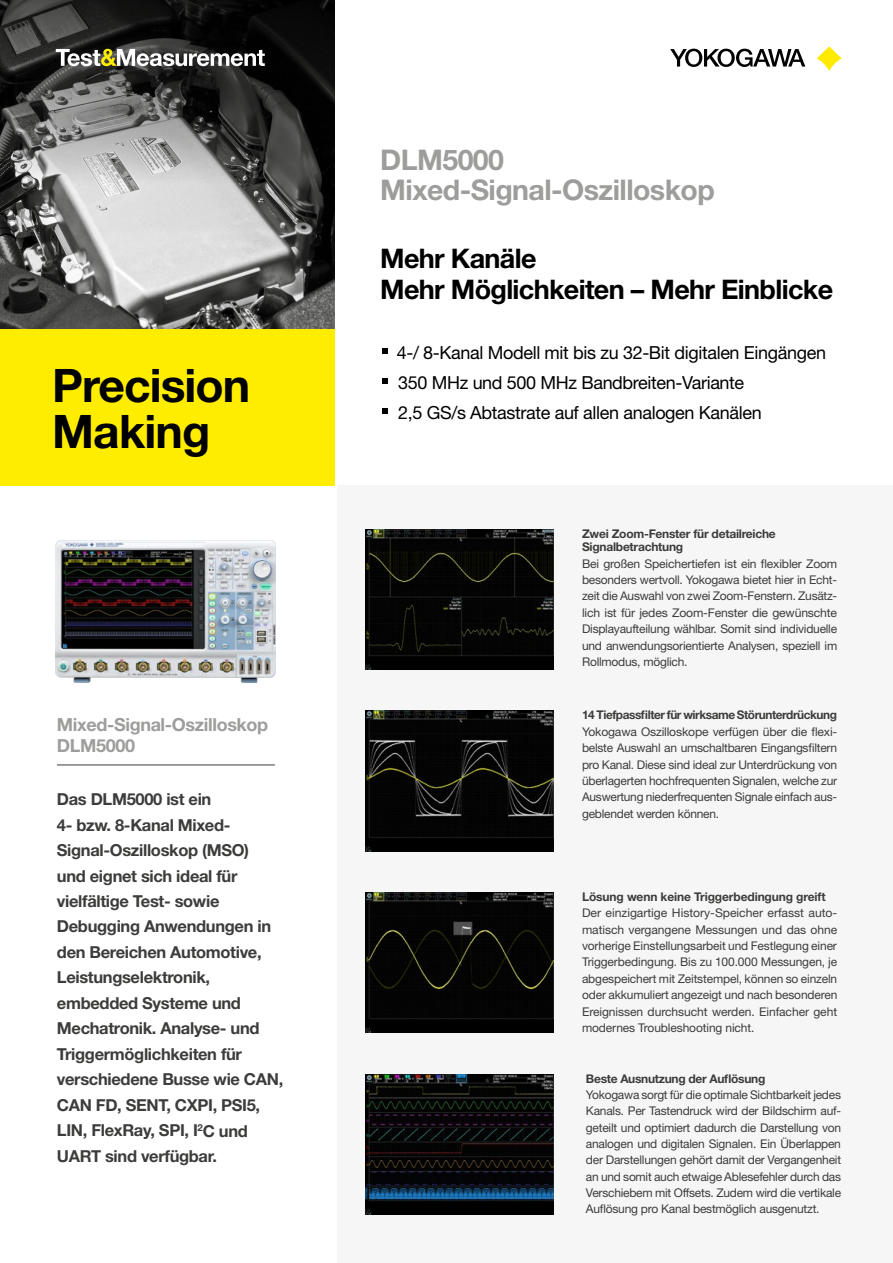
<style>
.page{position:relative;width:893px;height:1263px;background:#fff}
.page>*{position:absolute;margin:0;border:0;box-sizing:border-box;transform-origin:0 0}
.t1{font:700 46.2px/46.2px "Helvetica Neue LT Std";letter-spacing:-.02em;color:#000}
.t2{font:700 28.5px/30px "Helvetica Neue LT Std";letter-spacing:-.02em;color:#9d9d9c}
.t3{font:700 27px/31.5px "Helvetica Neue LT Std";letter-spacing:-.025em;color:#000}
.t4{font:18px "Helvetica Neue LT Std";letter-spacing:-.02em;color:#000}
.t5{font:700 18px/21px "Helvetica Neue LT Std";letter-spacing:-.02em;color:#9d9d9c}
.t6{font:700 16.5px/25.5px "Helvetica Neue LT Std";letter-spacing:-.02em;color:#3c3c3b}
.t7{font:12px/16.4px "Helvetica Neue LT Std";letter-spacing:-.02em;color:#3c3c3b;text-align:justify}
.t8{font:700 12px/13.5px "Helvetica Neue LT Std";letter-spacing:-.02em;color:#3c3c3b}
.s1{font-size:15px;color:#fff}
.s2{color:#fff}
</style>
<div class="page">
<img style="left:0;top:184px;width:335px;height:146px">
<div style="left:337px;top:486px;width:556px;height:777px;background:#f6f6f6"></div>
<div style="left:0;top:330px;width:335px;height:156px;background:#ffed00"></div>
<svg style="left:0;top:0;width:335px;height:184px;background:#464646"></svg>
<svg style="left:56px;top:49px;width:209px;height:17px"></svg>
<svg style="left:670px;top:49px;width:135px;height:18px"></svg>
<svg style="left:817px;top:46px;width:25px;height:25px"></svg>
<hr style="left:57px;top:764px;width:218px;height:1px;background:#3c3c3b">
<img style="left:56px;top:540px;width:220px;height:143px">
<svg style="left:382px;top:408px;width:6px;height:6px"></svg>
<svg style="left:382px;top:378px;width:6px;height:6px"></svg>
<svg style="left:382px;top:348px;width:6px;height:6px"></svg>
<img style="left:366px;top:529px;width:187px;height:141px">
<img style="left:366px;top:711px;width:187px;height:140px">
<img style="left:366px;top:892px;width:187px;height:141px">
<img style="left:366px;top:1074px;width:187px;height:140px">
<h1 class="t1" style="left:52px;top:361px;width:200px">Precision<br>Making</h1>
<h3 class="t5" style="left:57px;top:713px;width:213px">Mixed-Signal-Oszilloskop<br>DLM5000</h3>
<p class="t6" style="left:57px;top:786px;width:228px">Das DLM5000 ist ein<br>4- bzw. 8-Kanal Mixed-<br>Signal-Oszilloskop (MSO)<br>und eignet sich ideal für vielfältige Test- sowie<br>Debugging Anwendungen in den Bereichen Automotive,<br>Leistungselektronik, embedded Systeme und<br>Mechatronik. Analyse- und<br>Triggermöglichkeiten für verschiedene Busse wie CAN,<br>CAN FD, SENT, CXPI, PSI5,<br>LIN, FlexRay, SPI, I<sup>2</sup>C und<br>UART sind verfügbar.</p>
<h2 class="t2" style="left:380px;top:144px;width:336px">DLM5000<br>Mixed-Signal-Oszilloskop</h2>
<h3 class="t3" style="left:380px;top:242px;width:454px">Mehr Kanäle<br>Mehr Möglichkeiten – Mehr Einblicke</h3>
<h3 class="t4" style="left:380px;top:342px;width:447px"><span class="s1">•</span> 4-/ 8-Kanal Modell mit bis zu 32-Bit digitalen Eingängen</h3>
<h3 class="t4" style="left:380px;top:372px;width:365px"><span class="s2">•</span> 350 MHz und 500 MHz Bandbreiten-Variante</h3>
<h3 class="t4" style="left:380px;top:402px;width:383px"><span class="s2">•</span> 2,5 GS/s Abtastrate auf allen analogen Kanälen</h3>
<p class="t8" style="left:582px;top:527px;width:195px">Zwei Zoom-Fenster für detailreiche<br>Signalbetrachtung</p>
<p class="t7" style="left:582px;top:555px;width:257px">Bei großen Speichertiefen ist ein flexibler Zoom besonders wertvoll. Yokogawa bietet hier in Echt&shy;zeit die Auswahl von zwei Zoom-Fenstern. Zusätz&shy;lich ist für jedes Zoom-Fenster die gewünschte Displayaufteilung wählbar. Somit sind individuelle und anwendungsorientierte Analysen, speziell im Rollmodus, möglich.</p>
<p class="t8" style="left:582px;top:708px;width:256px">14 Tiefpassfilter für wirksame Störunterdrückung</p>
<p class="t7" style="left:582px;top:723px;width:257px">Yokogawa Oszilloskope verfügen über die flexi&shy;belste Auswahl an umschaltbaren Eingangsfiltern pro Kanal. Diese sind ideal zur Unterdrückung von überlagerten hochfrequenten Signalen, welche zur Auswertung niederfrequenten Signale einfach aus&shy;geblendet werden können.</p>
<p class="t8" style="left:582px;top:890px;width:245px">Lösung wenn keine Triggerbedingung greift</p>
<p class="t7" style="left:582px;top:905px;width:257px">Der einzigartige History-Speicher erfasst auto&shy;matisch vergangene Messungen und das ohne vorherige Einstellungsarbeit und Festlegung einer Triggerbedingung. Bis zu 100.000 Messungen, je abgespeichert mit Zeitstempel, können so einzeln oder akkumuliert angezeigt und nach besonderen Ereignissen durchsucht werden. Einfacher geht modernes Troubleshooting nicht.</p>
<p class="t8" style="left:586px;top:1071px;width:181px">Beste Ausnutzung der Auflösung</p>
<p class="t7" style="left:586px;top:1086px;width:257px">Yokogawa sorgt für die optimale Sichtbarkeit jedes Kanals. Per Tastendruck wird der Bildschirm auf&shy;geteilt und optimiert dadurch die Darstellung von analogen und digitalen Signalen. Ein Überlappen der Darstellungen gehört damit der Vergangenheit an und somit auch etwaige Ablesefehler durch das Verschiebem mit Offsets. Zudem wird die vertikale Auflösung pro Kanal bestmöglich ausgenutzt.</p>
</div>
